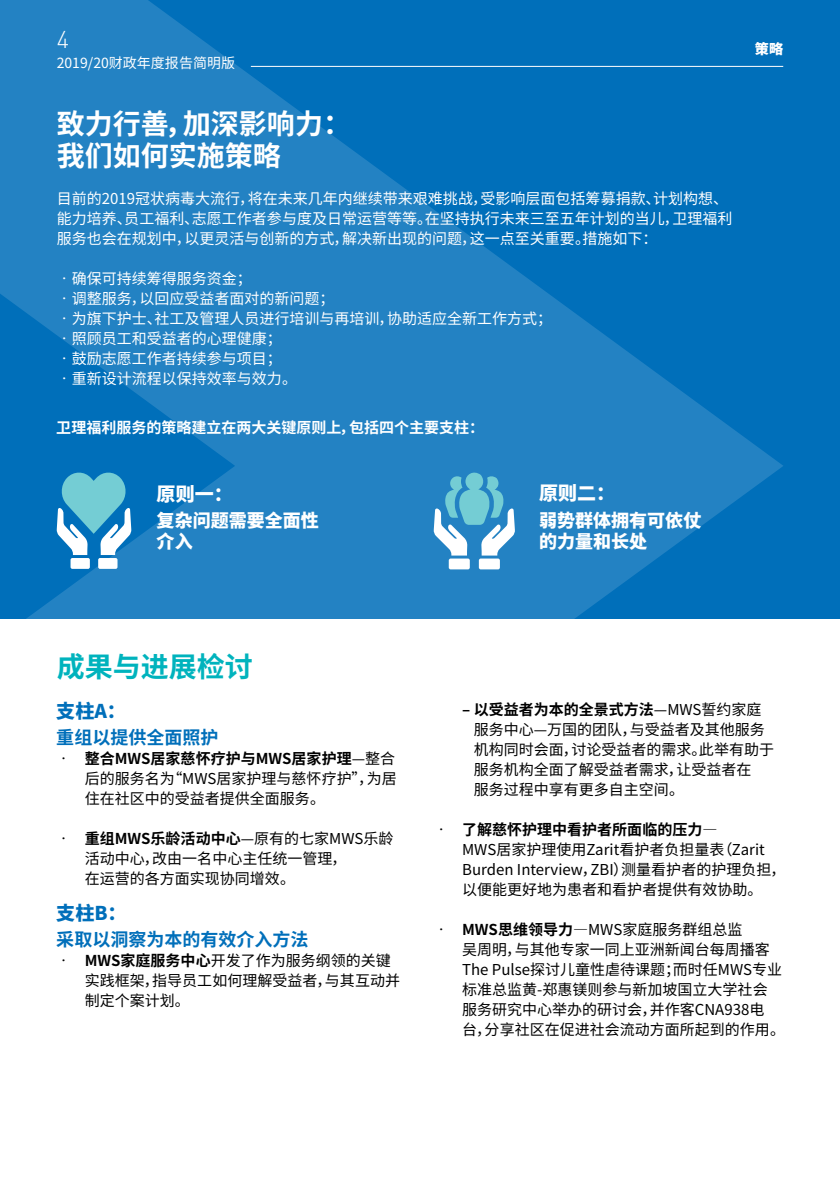
<style>
.page{position:relative;width:840px;height:1191px;background:#fff}
.page>*{position:absolute;margin:0;border:0;box-sizing:border-box;transform-origin:0 0}
.t1{font:700 28px/32px "Noto Sans CJ Ksc";color:#fff}
.t2{font:700 28px "Noto Sans CJ Ksc";color:#00b3bd}
.t3{font:300 24px "DIN";color:#fff}
.t4{font:900 19px "Noto Sans CJ Ksc";color:#006fba}
.t5{font:900 19px "Noto Sans CJ Ksc";color:#fff}
.t6{font:900 18px/21px "Noto Sans CJ Ksc";color:#fff}
.t7{font:700 18px "Noto Sans CJ Ksc";color:#006fba}
.t8{font:15px/20px "Noto Sans CJ Ksc";color:#000}
.t9{font:15px/20px "Noto Sans CJ Ksc";color:#fff}
.t10{font:700 15px "Noto Sans CJ Ksc";color:#fff}
.t11{font:14px "Noto Sans CJ Ksc";color:#fff}
.t12{font:900 14px "Noto Sans CJ Ksc";color:#fff}
.s1{font-weight:700}
</style>
<div class="page">
<div style="left:0;top:0;width:839px;height:618px;background:#006fba"></div>
<svg style="left:0;top:0;width:783px;height:618px;fill:#2382c3"></svg>
<div style="left:448px;top:558px;width:21px;height:11px;background:#fff;border-radius:2px"></div>
<div style="left:478px;top:558px;width:21px;height:11px;background:#fff;border-radius:2px"></div>
<svg style="left:433px;top:469px;width:81px;height:86px;background:#65afd3"></svg>
<div style="left:70px;top:558px;width:20px;height:11px;background:#fff;border-radius:2px"></div>
<div style="left:98px;top:558px;width:19px;height:11px;background:#fff;border-radius:2px"></div>
<svg style="left:57px;top:471px;width:74px;height:84px"></svg>
<hr style="left:251px;top:66px;width:531px;height:1px;background:#fff">
<h2 class="t3" style="left:57px;top:24px;width:14px">4</h2>
<p class="t11" style="left:57px;top:54px;width:180px">2019/20财政年度报告简明版</p>
<h1 class="t1" style="left:57px;top:108px;width:295px">致力行善，加深影响力：我们如何实施策略</h1>
<p class="t9" style="left:57px;top:188px;width:676px">目前的2019冠状病毒大流行，将在未来几年内继续带来艰难挑战，受影响层面包括筹募捐款、计划构想、能力培养、员工福利、志愿工作者参与度及日常运营等等。在坚持执行未来三至五年计划的当儿，卫理福利服务也会在规划中，以更灵活与创新的方式，解决新出现的问题，这一点至关重要。措施如下：</p>
<p class="t9" style="left:57px;top:268px;width:196px">•确保可持续筹得服务资金；</p>
<p class="t9" style="left:57px;top:288px;width:279px">•调整服务，以回应受益者面对的新问题；</p>
<p class="t9" style="left:57px;top:308px;width:496px">•为旗下护士、社工及管理人员进行培训与再培训，协助适应全新工作方式；</p>
<p class="t9" style="left:57px;top:328px;width:226px">•照顾员工和受益者的心理健康；</p>
<p class="t9" style="left:57px;top:348px;width:226px">•鼓励志愿工作者持续参与项目；</p>
<p class="t9" style="left:57px;top:368px;width:242px">•重新设计流程以保持效率与效力。</p>
<p class="t10" style="left:56px;top:419px;width:429px">卫理福利服务的策略建立在两大关键原则上，包括四个主要支柱：</p>
<p class="t5" style="left:156px;top:483px;width:77px">原则一：</p>
<p class="t6" style="left:156px;top:511px;width:164px">复杂问题需要全面性介入</p>
<p class="t5" style="left:539px;top:482px;width:77px">原则二：</p>
<p class="t6" style="left:539px;top:510px;width:163px">弱势群体拥有可依仗的力量和长处</p>
<p class="t12" style="left:754px;top:41px;width:30px">策略</p>
<h1 class="t2" style="left:57px;top:651px;width:197px">成果与进展检讨</h1>
<p class="t4" style="left:56px;top:701px;width:71px">支柱A：</p>
<p class="t7" style="left:56px;top:727px;width:163px">重组以提供全面照护</p>
<p class="t8" style="left:85px;top:749px;width:313px;text-align:justify;text-indent:-28px">• <span class="s1">整合MWS居家慈怀疗护与MWS居家护理</span>—整合后的服务名为“MWS居家护理与慈怀疗护”，为居住在社区中的受益者提供全面服务。</p>
<p class="t8" style="left:85px;top:829px;width:310px;text-indent:-28px">• <span class="s1">重组MWS乐龄活动中心</span>—原有的七家MWS乐龄活动中心，改由一名中心主任统一管理，<br>在运营的各方面实现协同增效。</p>
<p class="t4" style="left:56px;top:902px;width:72px">支柱B：</p>
<p class="t7" style="left:56px;top:929px;width:253px">采取以洞察为本的有效介入方法</p>
<p class="t8" style="left:85px;top:950px;width:316px;text-indent:-28px">• <span class="s1">MWS家庭服务中心</span>开发了作为服务纲领的关键实践框架，指导员工如何理解受益者，与其互动并制定个案计划。</p>
<p class="t8" style="left:473px;top:700px;width:301px;text-indent:-12px"><span class="s1">– 以受益者为本的全景式方法</span>—MWS誓约家庭服务中心—万国的团队，与受益者及其他服务机构同时会面，讨论受益者的需求。此举有助于服务机构全面了解受益者需求，让受益者在<br>服务过程中享有更多自主空间。</p>
<p class="t8" style="left:462px;top:820px;width:324px;text-indent:-28px">• <span class="s1">了解慈怀护理中看护者所面临的压力</span>―<br>MWS居家护理使用Zarit看护者负担量表（Zarit<br>Burden Interview，ZBI）测量看护者的护理负担，以便能更好地为患者和看护者提供有效协助。</p>
<p class="t8" style="left:462px;top:920px;width:324px;text-indent:-28px">• <span class="s1">MWS思维领导力</span>―MWS家庭服务群组总监<br>吴周明，与其他专家一同上亚洲新闻台每周播客<br>The Pulse探讨儿童性虐待课题；而时任MWS专业标准总监黄-郑惠镁则参与新加坡国立大学社会服务研究中心举办的研讨会，并作客CNA938电<br>台，分享社区在促进社会流动方面所起到的作用。</p>
</div>
